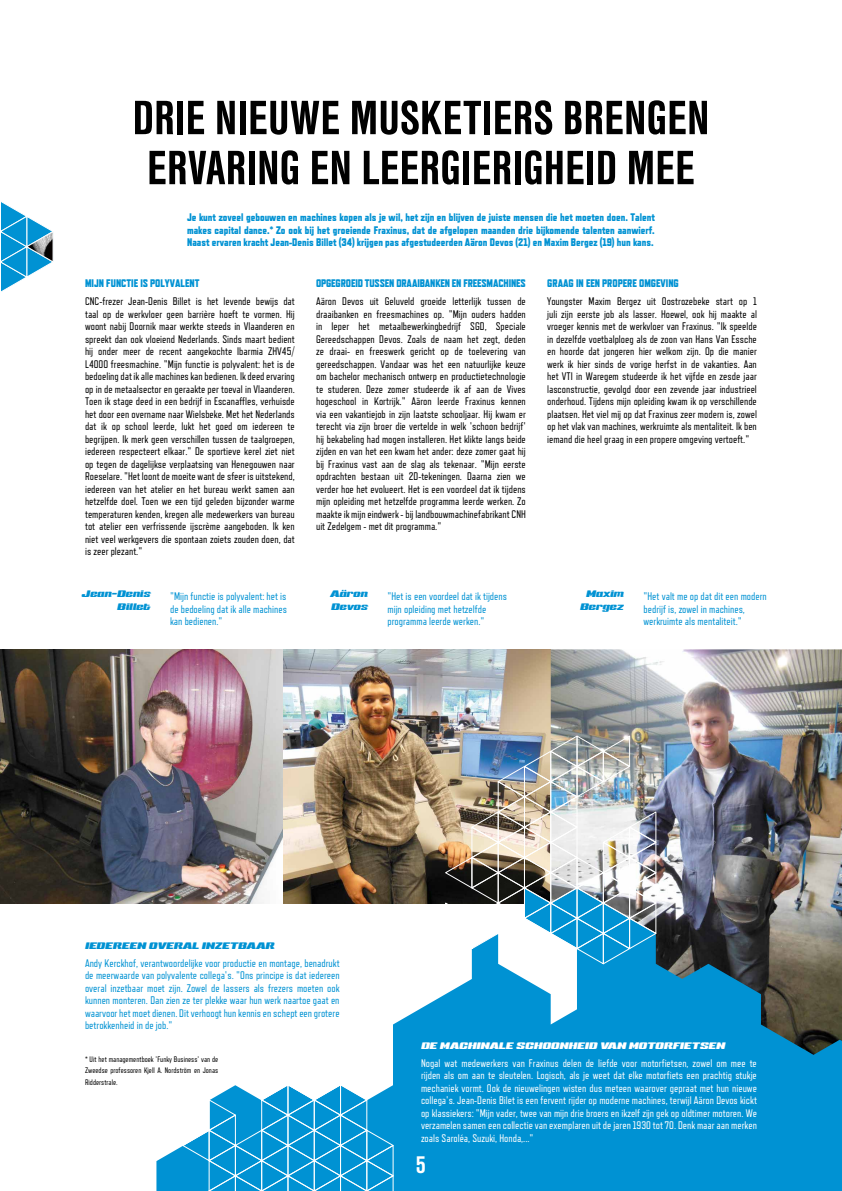
<style>
.page{position:relative;width:842px;height:1191px;background:#fff}
.page>*{position:absolute;margin:0;border:0;box-sizing:border-box;transform-origin:0 0}
.t1{font:700 50px/50px "Nimbus San Con";color:#000}
.t2{font:700 25px "Nimbus San Con";color:#fff}
.t3{font:11px/12.5px "Refrigerator Deluxe";color:#000;text-align:justify}
.t4{font:11px/12.5px "Refrigerator Deluxe";color:#0092d3;text-align:justify}
.t5{font:11px/12.5px "Refrigerator Deluxe";color:#fff;text-align:justify}
.t6{font:800 11px/12.5px "Refrigerator Deluxe";color:#0092d3;text-align:justify}
.t7{font:500 11px/12.5px "Sneakers Script";color:#0092d3;text-align:right}
.t8{font:500 11px "Sneakers Script";color:#fff}
.t9{font:8px/11.5px "Refrigerator Deluxe";color:#000;text-align:justify}
</style>
<div class="page">
<img style="left:0;top:649px;width:551px;height:254px">
<img style="left:551px;top:649px;width:291px;height:239px">
<svg style="left:156px;top:888px;width:686px;height:303px;fill:#0092d3"></svg>
<svg style="left:182px;top:1008px;width:212px;height:183px"></svg>
<img style="left:445px;top:735px;width:211px;height:229px">
<svg style="left:1px;top:201px;width:53px;height:91px"></svg>
<h1 class="t1" style="left:133px;top:93px;width:578px">DRIE NIEUWE MUSKETIERS BRENGEN<br>ERVARING EN LEERGIERIGHEID MEE</h1>
<p class="t6" style="left:187px;top:211px;width:469px">Je kunt zoveel gebouwen en machines kopen als je wil, het zijn en blijven de juiste mensen die het moeten doen. Talent makes capital dance.* Zo ook bij het groeiende Fraxinus, dat de afgelopen maanden drie bijkomende talenten aanwierf.<br>Naast ervaren kracht Jean-Denis Billet (34) krijgen pas afgestudeerden Aäron Devos (21) en Maxim Bergez (19) hun kans.</p>
<p class="t6" style="left:85px;top:277px;width:116px">MIJN FUNCTIE IS POLYVALENT</p>
<p class="t3" style="left:85px;top:295px;width:211px">CNC-frezer Jean-Denis Billet is het levende bewijs dat taal op de werkvloer geen barrière hoeft te vormen. Hij woont nabij Doornik maar werkte steeds in Vlaanderen en spreekt dan ook vloeiend Nederlands. Sinds maart bedient hij onder meer de recent aangekochte Ibarmia ZHV45/ L4000 freesmachine. "Mijn functie is polyvalent: het is de bedoeling dat ik alle machines kan bedienen. Ik deed ervaring op in de metaalsector en geraakte per toeval in Vlaanderen.<br>Toen ik stage deed in een bedrijf in Escanaffles, verhuisde het door een overname naar Wielsbeke. Met het Nederlands dat ik op school leerde, lukt het goed om iedereen te begrijpen. Ik merk geen verschillen tussen de taalgroepen, iedereen respecteert elkaar." De sportieve kerel ziet niet op tegen de dagelijkse verplaatsing van Henegouwen naar Roeselare. "Het loont de moeite want de sfeer is uitstekend, iedereen van het atelier en het bureau werkt samen aan hetzelfde doel. Toen we een tijd geleden bijzonder warme temperaturen kenden, kregen alle medewerkers van bureau tot atelier een verfrissende ijscrème aangeboden. Ik ken niet veel werkgevers die spontaan zoiets zouden doen, dat is zeer plezant."</p>
<p class="t6" style="left:316px;top:277px;width:211px">OPGEGROEID TUSSEN DRAAIBANKEN EN FREESMACHINES</p>
<p class="t3" style="left:316px;top:295px;width:211px">Aäron Devos uit Geluveld groeide letterlijk tussen de draaibanken en freesmachines op. "Mijn ouders hadden in Ieper het metaalbewerkingbedrijf SGD, Speciale Gereedschappen Devos. Zoals de naam het zegt, deden ze draai- en freeswerk gericht op de toelevering van gereedschappen. Vandaar was het een natuurlijke keuze om bachelor mechanisch ontwerp en productietechnologie te studeren. Deze zomer studeerde ik af aan de Vives hogeschool in Kortrijk." Aäron leerde Fraxinus kennen via een vakantiejob in zijn laatste schooljaar. Hij kwam er terecht via zijn broer die vertelde in welk 'schoon bedrijf' hij bekabeling had mogen installeren. Het klikte langs beide zijden en van het een kwam het ander: deze zomer gaat hij bij Fraxinus vast aan de slag als tekenaar. "Mijn eerste opdrachten bestaan uit 2D-tekeningen. Daarna zien we verder hoe het evolueert. Het is een voordeel dat ik tijdens mijn opleiding met hetzelfde programma leerde werken. Zo maakte ik mijn eindwerk - bij landbouwmachinefabrikant CNH uit Zedelgem - met dit programma."</p>
<p class="t6" style="left:547px;top:277px;width:133px">GRAAG IN EEN PROPERE OMGEVING</p>
<p class="t3" style="left:547px;top:295px;width:211px">Youngster Maxim Bergez uit Oostrozebeke start op 1 juli zijn eerste job als lasser. Hoewel, ook hij maakte al vroeger kennis met de werkvloer van Fraxinus. "Ik speelde in dezelfde voetbalploeg als de zoon van Hans Van Essche en hoorde dat jongeren hier welkom zijn. Op die manier werk ik hier sinds de vorige herfst in de vakanties. Aan het VTI in Waregem studeerde ik het vijfde en zesde jaar lasconstructie, gevolgd door een zevende jaar industrieel onderhoud. Tijdens mijn opleiding kwam ik op verschillende plaatsen. Het viel mij op dat Fraxinus zeer modern is, zowel op het vlak van machines, werkruimte als mentaliteit. Ik ben iemand die heel graag in een propere omgeving vertoeft."</p>
<p class="t7" style="left:82px;top:587px;width:70px">Jean-Denis<br>Billet</p>
<p class="t7" style="left:330px;top:587px;width:39px;text-align:left">Aäron<br>Devos</p>
<p class="t7" style="left:580px;top:587px;width:45px;text-align:center">Maxim<br>Bergez</p>
<p class="t4" style="left:170px;top:590px;width:118px">"Mijn functie is polyvalent: het is de bedoeling dat ik alle machines kan bedienen."</p>
<p class="t4" style="left:387px;top:590px;width:121px;text-align:left">"Het is een voordeel dat ik tijdens mijn opleiding met hetzelfde programma leerde werken."</p>
<p class="t4" style="left:643px;top:590px;width:125px;text-align:left">"Het valt me op dat dit een modern bedrijf is, zowel in machines, werkruimte als mentaliteit."</p>
<p class="t7" style="left:85px;top:939px;width:191px">IEDEREEN OVERAL INZETBAAR</p>
<p class="t4" style="left:85px;top:956px;width:256px">Andy Kerckhof, verantwoordelijke voor productie en montage, benadrukt de meerwaarde van polyvalente collega's. "Ons principe is dat iedereen overal inzetbaar moet zijn. Zowel de lassers als frezers moeten ook kunnen monteren. Dan zien ze ter plekke waar hun werk naartoe gaat en waarvoor het moet dienen. Dit verhoogt hun kennis en schept een grotere betrokkenheid in de job."</p>
<p class="t9" style="left:85px;top:1053px;width:135px">* Uit het managementboek 'Funky Business' van de Zweedse professoren Kjell A. Nordström en Jonas Ridderstrale.</p>
<p class="t8" style="left:421px;top:1039px;width:306px">DE MACHINALE SCHOONHEID VAN MOTORFIETSEN</p>
<p class="t5" style="left:421px;top:1056px;width:337px">Nogal wat medewerkers van Fraxinus delen de liefde voor motorfietsen, zowel om mee te rijden als om aan te sleutelen. Logisch, als je weet dat elke motorfiets een prachtig stukje mechaniek vormt. Ook de nieuwelingen wisten dus meteen waarover gepraat met hun nieuwe collega's. Jean-Denis Bilet is een fervent rijder op moderne machines, terwijl Aäron Devos kickt op klassiekers: "Mijn vader, twee van mijn drie broers en ikzelf zijn gek op oldtimer motoren. We verzamelen samen een collectie van exemplaren uit de jaren 1930 tot 70. Denk maar aan merken zoals Saroléa, Suzuki, Honda,..."</p>
<h2 class="t2" style="left:416px;top:1150px;width:12px">5</h2>
</div>
